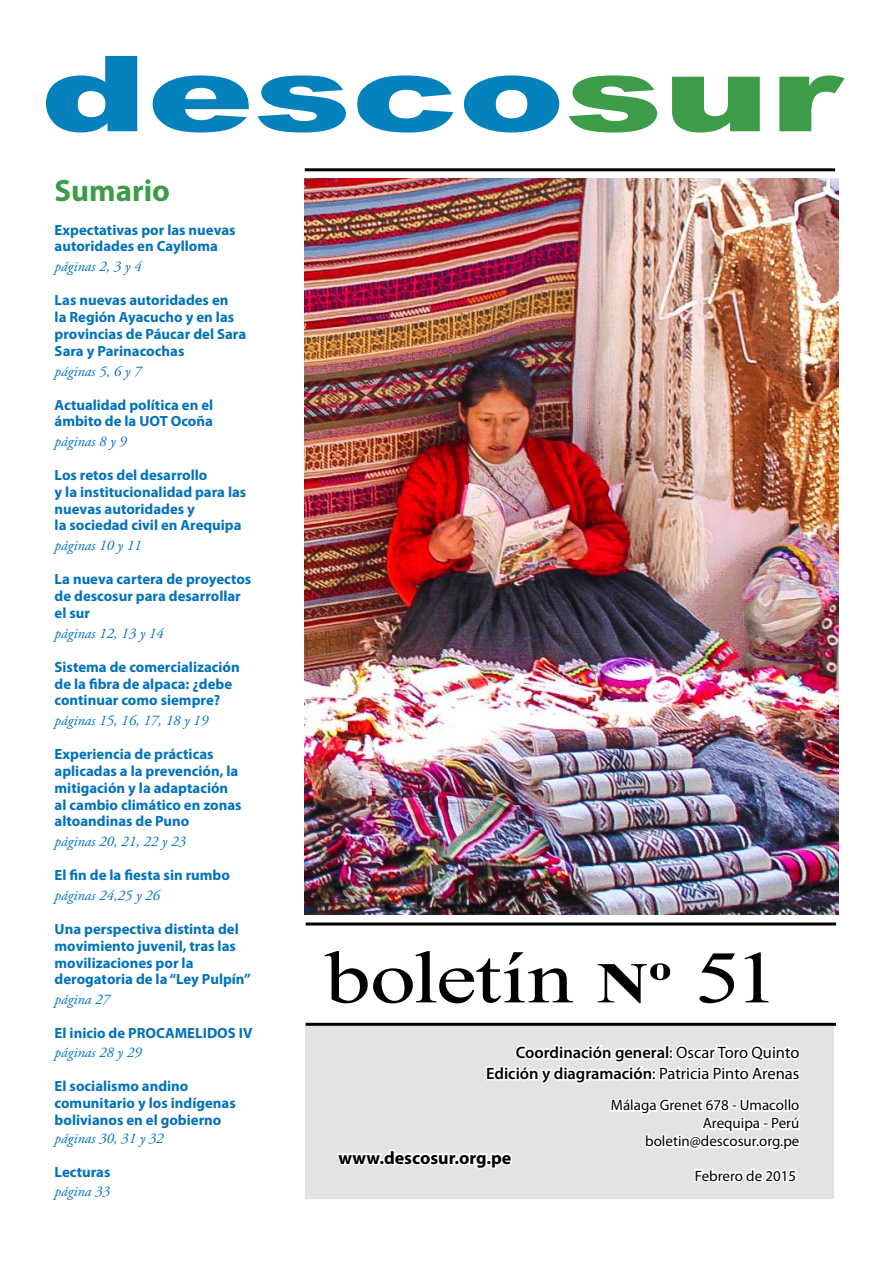
<style>
.page{position:relative;width:893px;height:1263px;background:#fff}
.page>*{position:absolute;margin:0;border:0;box-sizing:border-box;transform-origin:0 0}
.t1{font:900 105.15px "Arial";color:#0582bc;scale:1.52 1}
.t2{font:73.95px "Times New Roman";letter-spacing:-.015em;color:#000;scale:1.25 1}
.t3{font:700 30.9px "Myriad Pro";color:#3d9c48}
.t4{font:700 18px "Myriad Pro";color:#000}
.t5{font:600 16.5px/21px "Myriad Pro";color:#000;text-align:right}
.t6{font:15px/18px "Myriad Pro";color:#000;text-align:right}
.t7{font:700 14.85px/16.6px "Myriad Pro";color:#0072bc}
.t8{font:italic 14.85px "Adobe Garamond Pro";color:#0072bc}
.s1{color:#3d9c48}
.s2{font-weight:700;font-size:57.75px}
.s3{font-weight:400}
</style>
<div class="page">
<div style="left:305px;top:1023px;width:528px;height:176px;background:#e2e3e4"></div>
<svg style="left:335px;top:1022px;width:469px;height:160px"></svg>
<hr style="left:305px;top:168px;width:530px;height:3px;background:#000">
<hr style="left:306px;top:922px;width:530px;height:3px;background:#000">
<hr style="left:306px;top:1023px;width:530px;height:3px;background:#000">
<img style="left:305px;top:179px;width:534px;height:736px">
<h1 class="t1" style="left:40px;top:17px;width:528px">desco<span class="s1">sur</span></h1>
<h3 class="t3" style="left:55px;top:170px;width:117px">Sumario</h3>
<p class="t7" style="left:55px;top:221px;width:183px">Expectativas por las nuevas autoridades en Caylloma</p>
<p class="t8" style="left:55px;top:258px;width:88px">páginas 2, 3 y 4</p>
<p class="t7" style="left:55px;top:292px;width:193px">Las nuevas autoridades en<br>la Región Ayacucho y en las provincias de Páucar del Sara<br>Sara y Parinacochas</p>
<p class="t8" style="left:55px;top:362px;width:88px">páginas 5, 6 y 7</p>
<p class="t7" style="left:55px;top:396px;width:160px">Actualidad política en el ámbito de la UOT Ocoña</p>
<p class="t8" style="left:55px;top:433px;width:74px">páginas 8 y 9</p>
<p class="t7" style="left:55px;top:466px;width:193px">Los retos del desarrollo<br>y la institucionalidad para las nuevas autoridades y<br>la sociedad civil en Arequipa</p>
<p class="t8" style="left:55px;top:537px;width:88px">páginas 10 y 11</p>
<p class="t7" style="left:55px;top:571px;width:198px">La nueva cartera de proyectos de descosur para desarrollar el sur</p>
<p class="t8" style="left:55px;top:624px;width:111px">páginas 12, 13 y 14</p>
<p class="t7" style="left:55px;top:658px;width:187px">Sistema de comercialización de la fibra de alpaca: ¿debe continuar como siempre?</p>
<p class="t8" style="left:55px;top:712px;width:155px">páginas 15, 16, 17, 18 y 19</p>
<p class="t7" style="left:55px;top:745px;width:188px">Experiencia de prácticas aplicadas a la prevención, la mitigación y la adaptación al cambio climático en zonas altoandinas de Puno</p>
<p class="t8" style="left:55px;top:832px;width:133px">páginas 20, 21, 22 y 23</p>
<p class="t7" style="left:55px;top:866px;width:177px">El fin de la fiesta sin rumbo</p>
<p class="t8" style="left:55px;top:886px;width:107px">páginas 24,25 y 26</p>
<p class="t7" style="left:55px;top:920px;width:198px">Una perspectiva distinta del movimiento juvenil, tras las movilizaciones por la derogatoria de la “Ley Pulpín”</p>
<p class="t8" style="left:55px;top:991px;width:57px">página 27</p>
<p class="t7" style="left:55px;top:1024px;width:199px">El inicio de PROCAMELIDOS IV</p>
<p class="t8" style="left:55px;top:1043px;width:88px">páginas 28 y 29</p>
<p class="t7" style="left:55px;top:1077px;width:183px">El socialismo andino comunitario y los indígenas bolivianos en el gobierno</p>
<p class="t8" style="left:55px;top:1130px;width:111px">páginas 30, 31 y 32</p>
<p class="t7" style="left:55px;top:1164px;width:57px">Lecturas</p>
<p class="t8" style="left:55px;top:1182px;width:57px">página 33</p>
<h2 class="t2" style="left:325px;top:928px;width:365px">boletín <span class="s2">Nº</span> 51</h2>
<p class="t5" style="left:486px;top:1041px;width:315px">Coordinación general<span class="s3">: Oscar Toro Quinto<br></span>Edición y diagramación<span class="s3">: Patricia Pinto Arenas</span></p>
<p class="t6" style="left:611px;top:1096px;width:190px">Málaga Grenet 678 - Umacollo<br>Arequipa - Perú boletin@descosur.org.pe</p>
<p class="t4" style="left:339px;top:1146px;width:174px">www.descosur.org.pe</p>
<p class="t6" style="left:695px;top:1166px;width:103px">Febrero de 2015</p>
</div>
